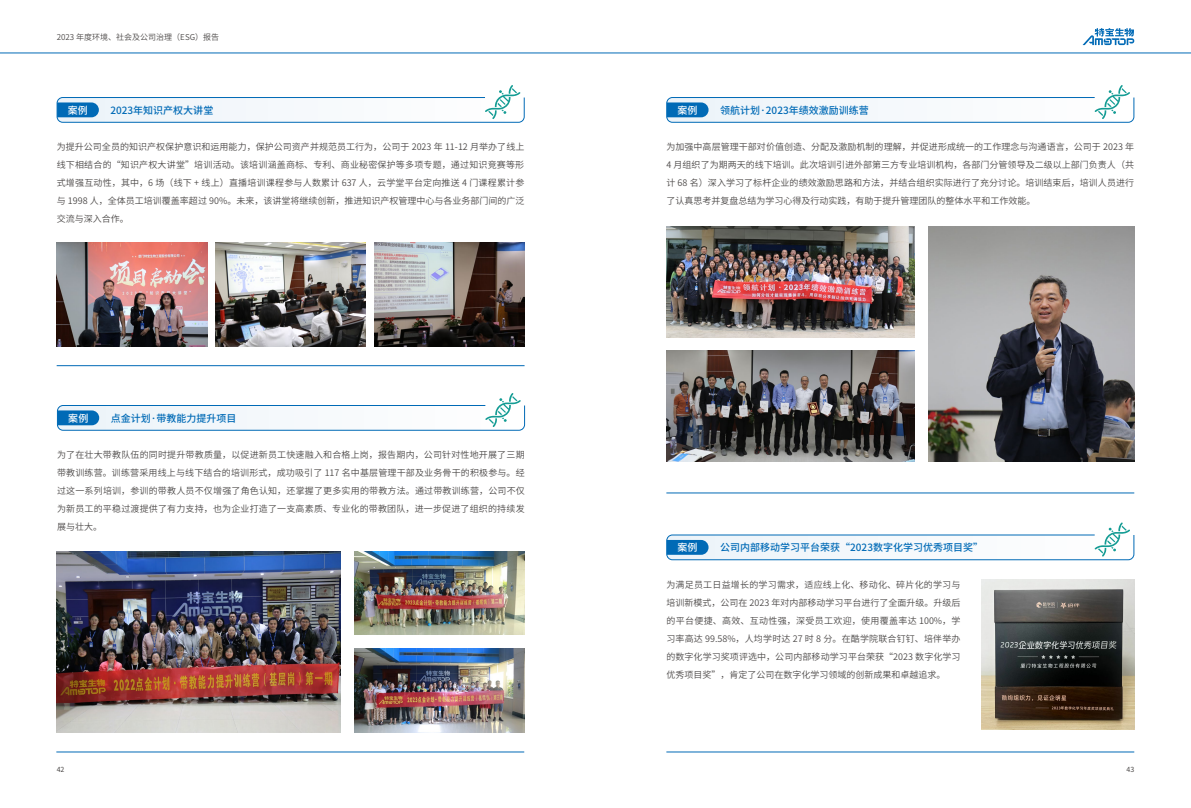
<style>
.page{position:relative;width:1191px;height:808px;background:#fff}
.page>*{position:absolute;margin:0;border:0;box-sizing:border-box;transform-origin:0 0}
.t1{font:500 10px "Source Han Sans CN";color:#006ab6}
.t2{font:500 10px "Source Han Sans CN";color:#fff}
.t3{font:9px/18px "Source Han Sans CN";color:#4c4948;text-align:justify}
.t4{font:8px "Source Han Sans CN";color:#4c4948}
.t5{font:7px "Source Han Sans CN";color:#4c4948}
</style>
<div class="page">
<hr style="left:0;top:53px;width:1191px;height:1px;background:#006ab6">
<svg style="left:1082px;top:28px;width:52px;height:17px"></svg>
<hr style="left:57px;top:365px;width:467px;height:1px;background:#006ab6">
<img style="left:57px;top:243px;width:150px;height:103px">
<img style="left:216px;top:243px;width:150px;height:103px">
<img style="left:375px;top:243px;width:150px;height:103px">
<svg style="left:56px;top:85px;width:469px;height:38px"></svg>
<hr style="left:56px;top:751px;width:468px;height:1px;background:#006ab6">
<img style="left:57px;top:551px;width:284px;height:181px">
<img style="left:354px;top:551px;width:171px;height:83px">
<img style="left:354px;top:649px;width:171px;height:83px">
<svg style="left:57px;top:393px;width:468px;height:38px"></svg>
<hr style="left:666px;top:493px;width:468px;height:1px;background:#006ab6">
<img style="left:666px;top:226px;width:248px;height:111px">
<img style="left:666px;top:351px;width:248px;height:110px">
<img style="left:928px;top:226px;width:206px;height:235px">
<svg style="left:666px;top:85px;width:468px;height:38px"></svg>
<img style="left:981px;top:580px;width:153px;height:149px">
<svg style="left:666px;top:522px;width:468px;height:38px"></svg>
<hr style="left:666px;top:751px;width:468px;height:1px;background:#006ab6">
<p class="t4" style="left:57px;top:32px;width:164px">2023 年度环境、社会及公司治理（ESG）报告</p>
<p class="t2" style="left:68px;top:104px;width:21px">案例</p>
<p class="t1" style="left:110px;top:104px;width:104px">2023年知识产权大讲堂</p>
<p class="t3" style="left:57px;top:138px;width:469px">为提升公司全员的知识产权保护意识和运用能力，保护公司资产并规范员工行为，公司于 2023 年 11-12 月举办了线上线下相结合的“知识产权大讲堂”培训活动。该培训涵盖商标、专利、商业秘密保护等多项专题，通过知识竞赛等形式增强互动性，其中，6 场（线下 + 线上）直播培训课程参与人数累计 637 人，云学堂平台定向推送 4 门课程累计参与 1998 人，全体员工培训覆盖率超过 90%。未来，该讲堂将继续创新，推进知识产权管理中心与各业务部门间的广泛交流与深入合作。</p>
<p class="t2" style="left:68px;top:412px;width:21px">案例</p>
<p class="t1" style="left:111px;top:412px;width:127px">点金计划·带教能力提升项目</p>
<p class="t3" style="left:57px;top:446px;width:469px">为了在壮大带教队伍的同时提升带教质量，以促进新员工快速融入和合格上岗，报告期内，公司针对性地开展了三期带教训练营。训练营采用线上与线下结合的培训形式，成功吸引了 117 名中基层管理干部及业务骨干的积极参与。经过这一系列培训，参训的带教人员不仅增强了角色认知，还掌握了更多实用的带教方法。通过带教训练营，公司不仅为新员工的平稳过渡提供了有力支持，也为企业打造了一支高素质、专业化的带教团队，进一步促进了组织的持续发展与壮大。</p>
<p class="t2" style="left:677px;top:104px;width:21px">案例</p>
<p class="t1" style="left:720px;top:104px;width:150px">领航计划·2023年绩效激励训练营</p>
<p class="t3" style="left:666px;top:138px;width:469px">为加强中高层管理干部对价值创造、分配及激励机制的理解，并促进形成统一的工作理念与沟通语言，公司于 2023 年4 月组织了为期两天的线下培训。此次培训引进外部第三方专业培训机构，各部门分管领导及二级以上部门负责人（共计 68 名）深入学习了标杆企业的绩效激励思路和方法，并结合组织实际进行了充分讨论。培训结束后，培训人员进行了认真思考并复盘总结为学习心得及行动实践，有助于提升管理团队的整体水平和工作效能。</p>
<p class="t2" style="left:677px;top:542px;width:21px">案例</p>
<p class="t1" style="left:720px;top:542px;width:264px">公司内部移动学习平台荣获“2023数字化学习优秀项目奖”</p>
<p class="t3" style="left:666px;top:576px;width:296px">为满足员工日益增长的学习需求，适应线上化、移动化、碎片化的学习与培训新模式，公司在 2023 年对内部移动学习平台进行了全面升级。升级后的平台便捷、高效、互动性强，深受员工欢迎，使用覆盖率达 100%，学习率高达 99.58%，人均学时达 27 时 8 分。在酷学院联合钉钉、培伴举办的数字化学习奖项评选中，公司内部移动学习平台荣获“2023 数字化学习优秀项目奖”，肯定了公司在数字化学习领域的创新成果和卓越追求。</p>
<p class="t5" style="left:57px;top:766px;width:9px">42</p>
<p class="t5" style="left:1126px;top:766px;width:9px">43</p>
</div>
